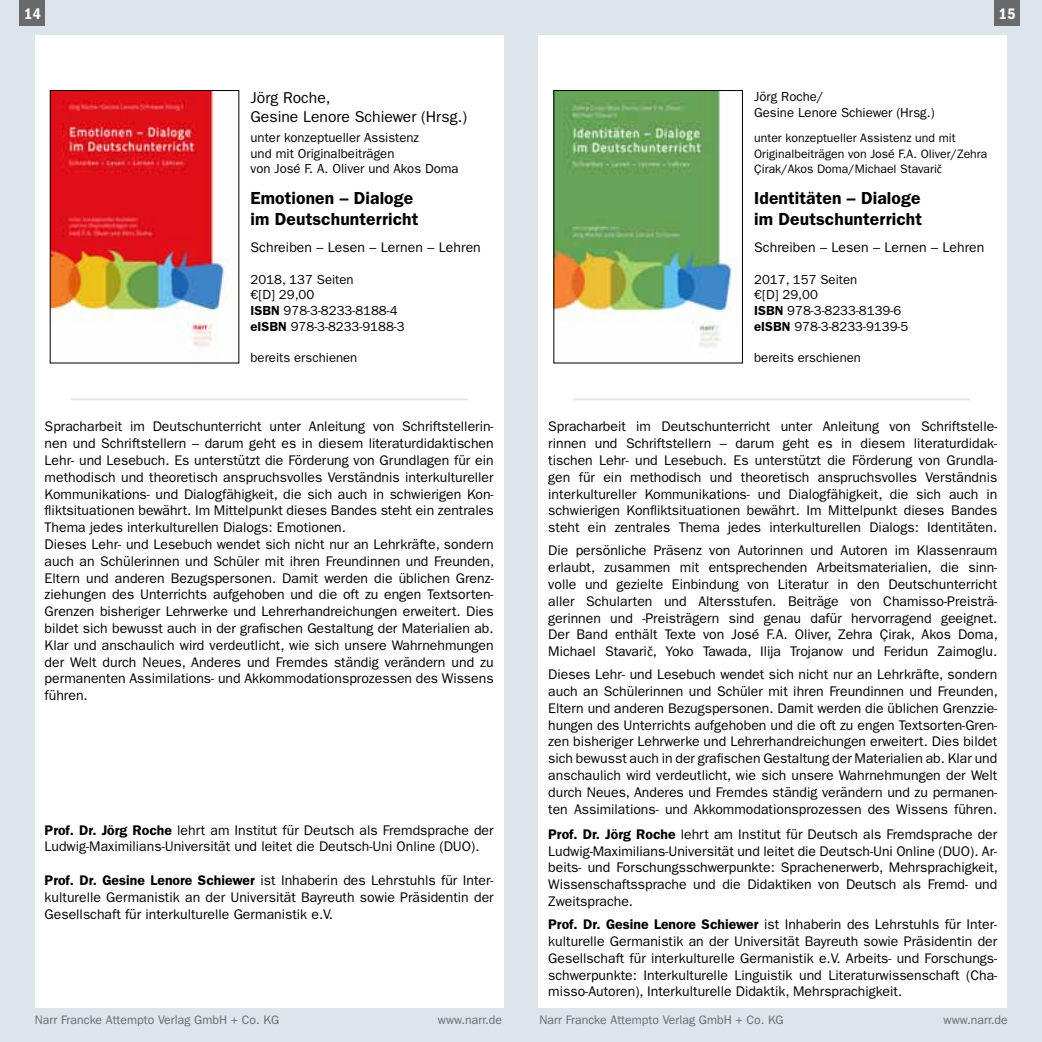
<style>
.page{position:relative;width:1042px;height:1042px;background:#fff}
.page>*{position:absolute;margin:0;border:0;box-sizing:border-box;transform-origin:0 0}
.t1{font:600 17.5px/21px "ITC Franklin Gothic Std";letter-spacing:.005em;color:#000}
.t2{font:15.75px/18.9px "ITC Franklin Gothic Std";color:#000}
.t3{font:15.75px "ITC Franklin Gothic Std Dm Cd";color:#fff}
.t4{font:14px/16.8px "ITC Franklin Gothic Std";color:#000;text-align:justify}
.t5{font:13.12px/15.8px "ITC Franklin Gothic Std";color:#000}
.t6{font:12.25px/15.8px "ITC Franklin Gothic Std";color:#000}
.t7{font:12.25px "ITC Franklin Gothic Std";color:#696a6d}
.s1{font-weight:600}
.s2{font-family:"Calibri"}
</style>
<div class="page">
<div style="left:0;top:0;width:521px;height:1042px;background:#dce5ea"></div>
<div style="left:521px;top:0;width:521px;height:1042px;background:#dce5ea"></div>
<div style="left:538px;top:35px;width:469px;height:972px;background:#fff"></div>
<div style="left:35px;top:35px;width:469px;height:972px;background:#fff"></div>
<hr style="left:71px;top:398px;width:397px;height:2px;background:#dce5ea">
<hr style="left:573px;top:398px;width:397px;height:2px;background:#dce5ea">
<div style="left:20px;top:0;width:25px;height:26px;background:#696a6d"></div>
<div style="left:994px;top:0;width:26px;height:26px;background:#696a6d"></div>
<img style="left:52px;top:92px;width:179px;height:255px">
<img style="left:555px;top:92px;width:178px;height:256px">
<div style="left:553px;top:90px;width:189px;height:273px;border:1px solid #000"></div>
<p class="t3" style="left:24px;top:5px;width:18px">14</p>
<p class="t3" style="left:999px;top:5px;width:18px">15</p>
<p class="t2" style="left:251px;top:88px;width:218px">Jörg Roche,<br>Gesine Lenore Schiewer (Hrsg.)</p>
<p class="t5" style="left:251px;top:130px;width:210px">unter konzeptueller Assistenz<br>und mit Originalbeiträgen<br>von José F. A. Oliver und Akos Doma</p>
<p class="t1" style="left:251px;top:188px;width:169px">Emotionen – Dialoge im Deutschunterricht</p>
<p class="t4" style="left:251px;top:239px;width:232px">Schreiben – Lesen – Lernen – Lehren</p>
<p class="t5" style="left:251px;top:271px;width:156px">2018, 137 Seiten<br>€[D] 29,00<br><span class="s1">ISBN</span> 978-3-8233-8188-4 <span class="s1">eISBN</span> 978-3-8233-9188-3</p>
<p class="t5" style="left:251px;top:350px;width:108px">bereits erschienen</p>
<p class="t4" style="left:45px;top:418px;width:451px;text-align:left">Spracharbeit im Deutschunterricht unter Anleitung von Schriftstellerin&shy;nen und Schriftstellern – darum geht es in diesem literaturdidaktischen Lehr- und Lesebuch. Es unterstützt die Förderung von Grundlagen für ein methodisch und theoretisch anspruchsvolles Verständnis interkultureller Kommunikations- und Dialogfähigkeit, die sich auch in schwierigen Kon&shy;fliktsituationen bewährt. Im Mittelpunkt dieses Bandes steht ein zentrales Thema jedes interkulturellen Dialogs: Emotionen.<br>Dieses Lehr- und Lesebuch wendet sich nicht nur an Lehrkräfte, sondern auch an Schülerinnen und Schüler mit ihren Freundinnen und Freunden, Eltern und anderen Bezugspersonen. Damit werden die üblichen Grenz&shy;ziehungen des Unterrichts aufgehoben und die oft zu engen Textsorten-Grenzen bisheriger Lehrwerke und Lehrerhandreichungen erweitert. Dies bildet sich bewusst auch in der grafischen Gestaltung der Materialien ab.<br>Klar und anschaulich wird verdeutlicht, wie sich unsere Wahrnehmungen der Welt durch Neues, Anderes und Fremdes ständig verändern und zu permanenten Assimilations- und Akkommodationsprozessen des Wissens führen.</p>
<p class="t4" style="left:45px;top:821px;width:450px"><span class="s1">Prof. Dr. Jörg Roche</span> lehrt am Institut für Deutsch als Fremdsprache der<br>Ludwig-Maximilians-Universität und leitet die Deutsch-Uni Online (DUO).</p>
<p class="t4" style="left:45px;top:872px;width:450px"><span class="s1">Prof. Dr. Gesine Lenore Schiewer</span> ist Inhaberin des Lehrstuhls für Inter&shy;kulturelle Germanistik an der Universität Bayreuth sowie Präsidentin der Gesellschaft für interkulturelle Germanistik e.V.</p>
<p class="t5" style="left:754px;top:89px;width:182px">Jörg Roche/<br>Gesine Lenore Schiewer (Hrsg.)</p>
<p class="t6" style="left:754px;top:130px;width:235px">unter konzeptueller Assistenz und mit<br>Originalbeiträgen von José F.A. Oliver/Zehra<br>Çirak/Akos Doma/Michael Stavari<span class="s2">č</span></p>
<p class="t1" style="left:754px;top:188px;width:169px">Identitäten – Dialoge im Deutschunterricht</p>
<p class="t4" style="left:754px;top:239px;width:232px">Schreiben – Lesen – Lernen – Lehren</p>
<p class="t5" style="left:754px;top:271px;width:156px">2017, 157 Seiten<br>€[D] 29,00<br><span class="s1">ISBN</span> 978-3-8233-8139-6 <span class="s1">eISBN</span> 978-3-8233-9139-5</p>
<p class="t5" style="left:754px;top:350px;width:108px">bereits erschienen</p>
<p class="t4" style="left:548px;top:418px;width:450px">Spracharbeit im Deutschunterricht unter Anleitung von Schriftstelle&shy;rinnen und Schriftstellern – darum geht es in diesem literaturdidak&shy;tischen Lehr- und Lesebuch. Es unterstützt die Förderung von Grundla&shy;gen für ein methodisch und theoretisch anspruchsvolles Verständnis interkultureller Kommunikations- und Dialogfähigkeit, die sich auch in schwierigen Konfliktsituationen bewährt. Im Mittelpunkt dieses Bandes steht ein zentrales Thema jedes interkulturellen Dialogs: Identitäten.</p>
<p class="t4" style="left:548px;top:542px;width:451px">Die persönliche Präsenz von Autorinnen und Autoren im Klassenraum erlaubt, zusammen mit entsprechenden Arbeitsmaterialien, die sinn&shy;volle und gezielte Einbindung von Literatur in den Deutschunterricht aller Schularten und Altersstufen. Beiträge von Chamisso-Preisträ&shy;gerinnen und -Preisträgern sind genau dafür hervorragend geeignet.<br>Der Band enthält Texte von José F.A. Oliver, Zehra Çirak, Akos Doma, Michael Stavari<span class="s2">č</span>, Yoko Tawada, Ilija Trojanow und Feridun Zaimoglu.</p>
<p class="t4" style="left:548px;top:666px;width:451px">Dieses Lehr- und Lesebuch wendet sich nicht nur an Lehrkräfte, sondern auch an Schülerinnen und Schüler mit ihren Freundinnen und Freunden, Eltern und anderen Bezugspersonen. Damit werden die üblichen Grenzzie&shy;hungen des Unterrichts aufgehoben und die oft zu engen Textsorten-Gren&shy;zen bisheriger Lehrwerke und Lehrerhandreichungen erweitert. Dies bildet sich bewusst auch in der grafischen Gestaltung der Materialien ab. Klar und anschaulich wird verdeutlicht, wie sich unsere Wahrnehmungen der Welt durch Neues, Anderes und Fremdes ständig verändern und zu permanen&shy;ten Assimilations- und Akkommodationsprozessen des Wissens führen.</p>
<p class="t4" style="left:548px;top:826px;width:451px"><span class="s1">Prof. Dr. Jörg Roche</span> lehrt am Institut für Deutsch als Fremdsprache der Ludwig-Maximilians-Universität und leitet die Deutsch-Uni Online (DUO). Ar&shy;beits- und Forschungsschwerpunkte: Sprachenerwerb, Mehrsprachigkeit, Wissenschaftssprache und die Didaktiken von Deutsch als Fremd- und Zweitsprache.</p>
<p class="t4" style="left:548px;top:916px;width:450px"><span class="s1">Prof. Dr. Gesine Lenore Schiewer</span> ist Inhaberin des Lehrstuhls für Inter&shy;kulturelle Germanistik an der Universität Bayreuth sowie Präsidentin der Gesellschaft für interkulturelle Germanistik e.V. Arbeits- und Forschungs&shy;schwerpunkte: Interkulturelle Linguistik und Literaturwissenschaft (Cha&shy;misso-Autoren), Interkulturelle Didaktik, Mehrsprachigkeit.</p>
<p class="t7" style="left:35px;top:1013px;width:246px">Narr Francke Attempto Verlag GmbH + Co. KG</p>
<p class="t7" style="left:438px;top:1013px;width:66px">www.narr.de</p>
<p class="t7" style="left:539px;top:1013px;width:246px">Narr Francke Attempto Verlag GmbH + Co. KG</p>
<p class="t7" style="left:943px;top:1013px;width:66px">www.narr.de</p>
</div>
